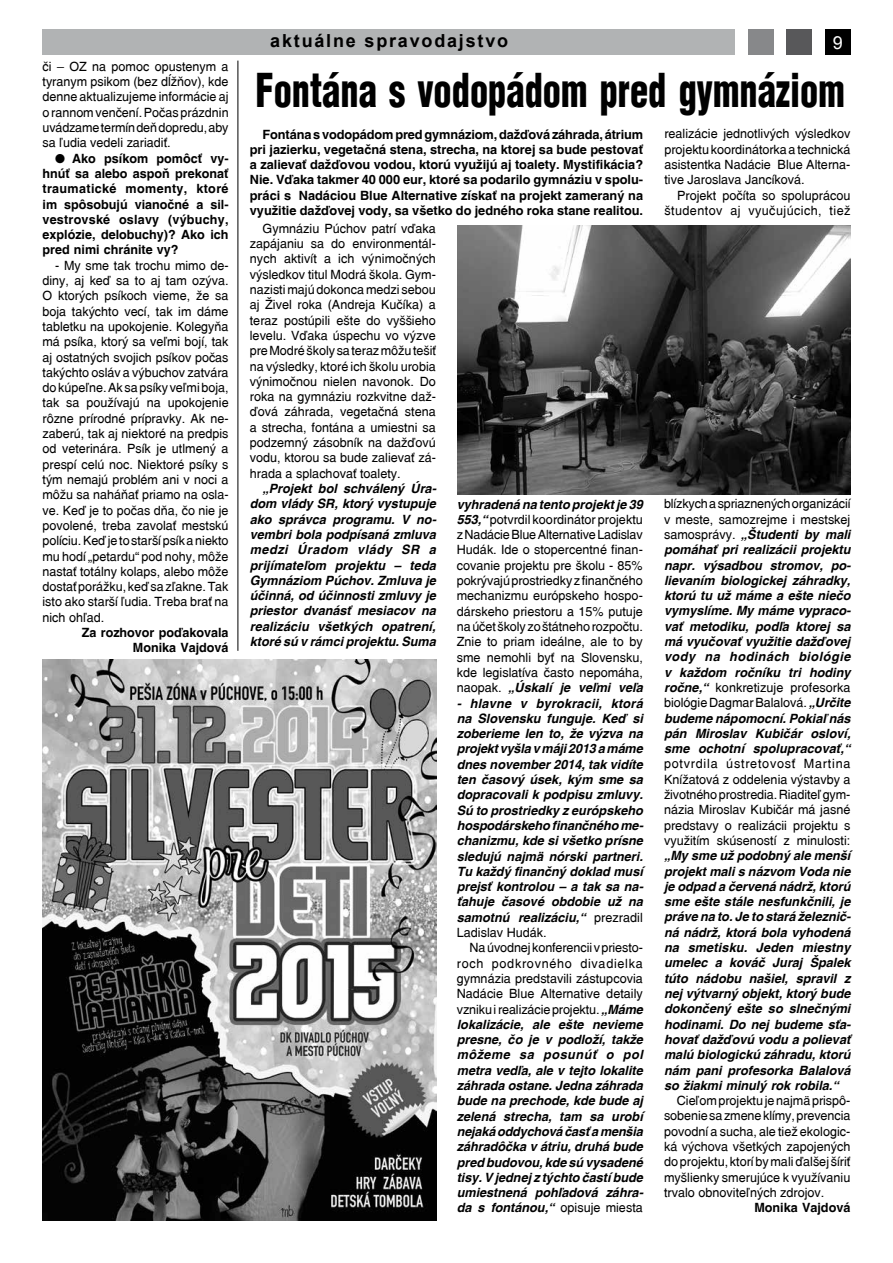
<style>
.page{position:relative;width:893px;height:1263px;background:#fff}
.page>*{position:absolute;margin:0;border:0;box-sizing:border-box;transform-origin:0 0}
.t1{font:900 45.6px "Switzerland Cond";color:#000;scale:.8 1}
.t2{font:700 18px "Arial";letter-spacing:.1em;color:#000}
.t3{font:18px "Arial";color:#fff}
.t4{font:12.75px/15.3px "Switzerland";color:#000;text-align:justify}
.t5{font:italic 700 12.75px/15.3px "Switzerland";color:#000;text-align:justify}
.t6{font:700 12.75px/15.3px "Switzerland";color:#000;text-align:justify}
.s1{font-family:"Dixieland Normal";font-weight:400}
.s2{font-weight:700;font-style:italic}
.s3{font-weight:400;font-style:normal}
</style>
<div class="page">
<div style="left:43px;top:30px;width:692px;height:25px;background:#b1b3b4"></div>
<div style="left:825px;top:30px;width:25px;height:25px;background:#000"></div>
<div style="left:787px;top:30px;width:25px;height:25px;background:#58585a"></div>
<div style="left:748px;top:30px;width:25px;height:25px;background:#87888a"></div>
<hr style="left:238px;top:61px;width:1px;height:590px;background:#000">
<img style="left:43px;top:659px;width:394px;height:562px">
<img style="left:457px;top:225px;width:394px;height:270px">
<p class="t4" style="left:43px;top:59px;width:188px">či – OZ na pomoc opustenym a tyranym psikom (bez dĺžňov), kde denne aktualizujeme informácie aj o rannom venčení. Počas prázdnin uvádzame termín deň dopredu, aby sa ľudia vedeli zariadiť.</p>
<p class="t6" style="left:43px;top:150px;width:188px;text-indent:13px"><span class="s1">l</span> Ako psíkom pomôcť vy&shy;hnúť sa alebo aspoň prekonať traumatické momenty, ktoré im spôsobujú vianočné a sil&shy;vestrovské oslavy (výbuchy, explózie, delobuchy)? Ako ich pred nimi chránite vy?</p>
<p class="t4" style="left:43px;top:258px;width:188px;text-indent:13px">- My sme tak trochu mimo de&shy;diny, aj keď sa to aj tam ozýva.<br>O ktorých psíkoch vieme, že sa boja takýchto vecí, tak im dáme tabletku na upokojenie. Kolegyňa má psíka, ktorý sa veľmi bojí, tak aj ostatných svojich psíkov počas takýchto osláv a výbuchov zatvára do kúpeľne. Ak sa psíky veľmi boja, tak sa používajú na upokojenie rôzne prírodné prípravky. Ak ne&shy;zaberú, tak aj niektoré na predpis od veterinára. Psík je utlmený a prespí celú noc. Niektoré psíky s tým nemajú problém ani v noci a môžu sa naháňať priamo na osla&shy;ve. Keď je to počas dňa, čo nie je povolené, treba zavolať mestskú políciu. Keď je to starší psík a niekto mu hodí „petardu“ pod nohy, môže nastať totálny kolaps, alebo môže dostať porážku, keď sa zľakne. Tak isto ako starší ľudia. Treba brať na nich ohľad.</p>
<p class="t6" style="left:82px;top:625px;width:148px;text-align:right">Za rozhovor poďakovala<br>Monika Vajdová</p>
<h2 class="t2" style="left:270px;top:29px;width:239px">aktuálne spravodajstvo</h2>
<h2 class="t3" style="left:833px;top:30px;width:12px">9</h2>
<h1 class="t1" style="left:255px;top:61px;width:738px">Fontána s vodopádom pred gymnáziom</h1>
<p class="t6" style="left:250px;top:126px;width:395px;text-indent:13px">Fontána s vodopádom pred gymnáziom, dažďová záhrada, átrium pri jazierku, vegetačná stena, strecha, na ktorej sa bude pestovať a zalievať dažďovou vodou, ktorú využijú aj toalety. Mystifikácia?<br>Nie. Vďaka takmer 40 000 eur, ktoré sa podarilo gymnáziu v spolu&shy;práci s Nadáciou Blue Alternative získať na projekt zameraný na využitie dažďovej vody, sa všetko do jedného roka stane realitou.</p>
<p class="t4" style="left:664px;top:126px;width:188px">realizácie jednotlivých výsledkov projektu koordinátorka a technická asistentka Nadácie Blue Alterna&shy;tive Jaroslava Jancíková.</p>
<p class="t4" style="left:664px;top:187px;width:188px;text-align:right">Projekt počíta so spoluprácou študentov aj vyučujúcich, tiež</p>
<p class="t4" style="left:250px;top:221px;width:188px;text-indent:13px">Gymnáziu Púchov patrí vďaka zapájaniu sa do environmentál&shy;nych aktivít a ich výnimočných výsledkov titul Modrá škola. Gym&shy;nazisti majú dokonca medzi sebou aj Živel roka (Andreja Kučíka) a teraz postúpili ešte do vyššieho levelu. Vďaka úspechu vo výzve pre Modré školy sa teraz môžu tešiť na výsledky, ktoré ich školu urobia výnimočnou nielen navonok. Do roka na gymnáziu rozkvitne daž&shy;ďová záhrada, vegetačná stena a strecha, fontána a umiestni sa podzemný zásobník na dažďovú vodu, ktorou sa bude zalievať zá&shy;hrada a splachovať toalety.</p>
<p class="t5" style="left:250px;top:481px;width:188px;text-indent:13px">„Projekt bol schválený Úra&shy;dom vlády SR, ktorý vystupuje ako správca programu. V no&shy;vembri bola podpísaná zmluva medzi Úradom vlády SR a prijímateľom projektu – teda Gymnáziom Púchov. Zmluva je účinná, od účinnosti zmluvy je priestor dvanásť mesiacov na realizáciu všetkých opatrení, ktoré sú v rámci projektu. Suma</p>
<p class="t4" style="left:457px;top:496px;width:188px"><span class="s2">vyhradená na tento projekt je 39<br>553,“</span> potvrdil koordinátor projektu z Nadácie Blue Alternative Ladislav Hudák. Ide o stopercentné finan&shy;covanie projektu pre školu - 85% pokrývajú prostriedky z finančného mechanizmu európskeho hospo&shy;dárskeho priestoru a 15% putuje na účet školy zo štátneho rozpočtu.<br>Znie to priam ideálne, ale to by sme nemohli byť na Slovensku, kde legislatíva často nepomáha, naopak. <span class="s2">„Úskalí je veľmi veľa</span></p>
<p class="t5" style="left:457px;top:695px;width:188px">- hlavne v byrokracii, ktorá na Slovensku funguje. Keď si zoberieme len to, že výzva na projekt vyšla v máji 2013 a máme dnes november 2014, tak vidíte ten časový úsek, kým sme sa dopracovali k podpisu zmluvy.<br>Sú to prostriedky z európskeho hospodárskeho finančného me&shy;chanizmu, kde si všetko prísne sledujú najmä nórski partneri.<br>Tu každý finančný doklad musí prejsť kontrolou – a tak sa na&shy;ťahuje časové obdobie už na samotnú realizáciu,“ <span class="s3">prezradil Ladislav Hudák.</span></p>
<p class="t5" style="left:457px;top:940px;width:188px;text-indent:13px"><span class="s3">Na úvodnej konferencii v priesto&shy;roch podkrovného divadielka gymnázia predstavili zástupcovia Nadácie Blue Alternative detaily vzniku i realizácie projektu.</span> „Máme lokalizácie, ale ešte nevieme presne, čo je v podloží, takže môžeme sa posunúť o pol metra vedľa, ale v tejto lokalite záhrada ostane. Jedna záhrada bude na prechode, kde bude aj zelená strecha, tam sa urobí nejaká oddychová časť a menšia záhradôčka v átriu, druhá bude pred budovou, kde sú vysadené tisy. V jednej z týchto častí bude umiestnená pohľadová záhra&shy;da s fontánou,“ <span class="s3">opisuje miesta</span></p>
<p class="t5" style="left:664px;top:496px;width:188px"><span class="s3">blízkych a spriaznených organizácií v meste, samozrejme i mestskej samosprávy.</span> „Študenti by mali pomáhať pri realizácii projektu napr. výsadbou stromov, po&shy;lievaním biologickej záhradky, ktorú tu už máme a ešte niečo vymyslíme. My máme vypraco&shy;vať metodiku, podľa ktorej sa má vyučovať využitie dažďovej vody na hodinách biológie v každom ročníku tri hodiny ročne,“ <span class="s3">konkretizuje profesorka biológie Dagmar Balalová.</span> „Určite budeme nápomocní. Pokiaľ nás pán Miroslav Kubičár osloví, sme ochotní spolupracovať,“</p>
<p class="t4" style="left:664px;top:756px;width:188px">potvrdila ústretovosť Martina Knížatová z oddelenia výstavby a životného prostredia. Riaditeľ gym&shy;názia Miroslav Kubičár má jasné predstavy o realizácii projektu s využitím skúseností z minulosti:</p>
<p class="t5" style="left:664px;top:848px;width:188px">„My sme už podobný ale menší projekt mali s názvom Voda nie je odpad a červená nádrž, ktorú sme ešte stále nesfunkčnili, je práve na to. Je to stará železnič&shy;ná nádrž, ktorá bola vyhodená na smetisku. Jeden miestny umelec a kováč Juraj Špalek túto nádobu našiel, spravil z nej výtvarný objekt, ktorý bude dokončený ešte so slnečnými hodinami. Do nej budeme sťa&shy;hovať dažďovú vodu a polievať malú biologickú záhradu, ktorú nám pani profesorka Balalová so žiakmi minulý rok robila.“</p>
<p class="t4" style="left:664px;top:1093px;width:188px;text-indent:13px">Cieľom projektu je najmä prispô&shy;sobenie sa zmene klímy, prevencia povodní a sucha, ale tiež ekologic&shy;ká výchova všetkých zapojených do projektu, ktorí by mali ďalšej šíriť myšlienky smerujúce k využívaniu trvalo obnoviteľných zdrojov.</p>
<p class="t6" style="left:754px;top:1200px;width:98px">Monika Vajdová</p>
</div>
